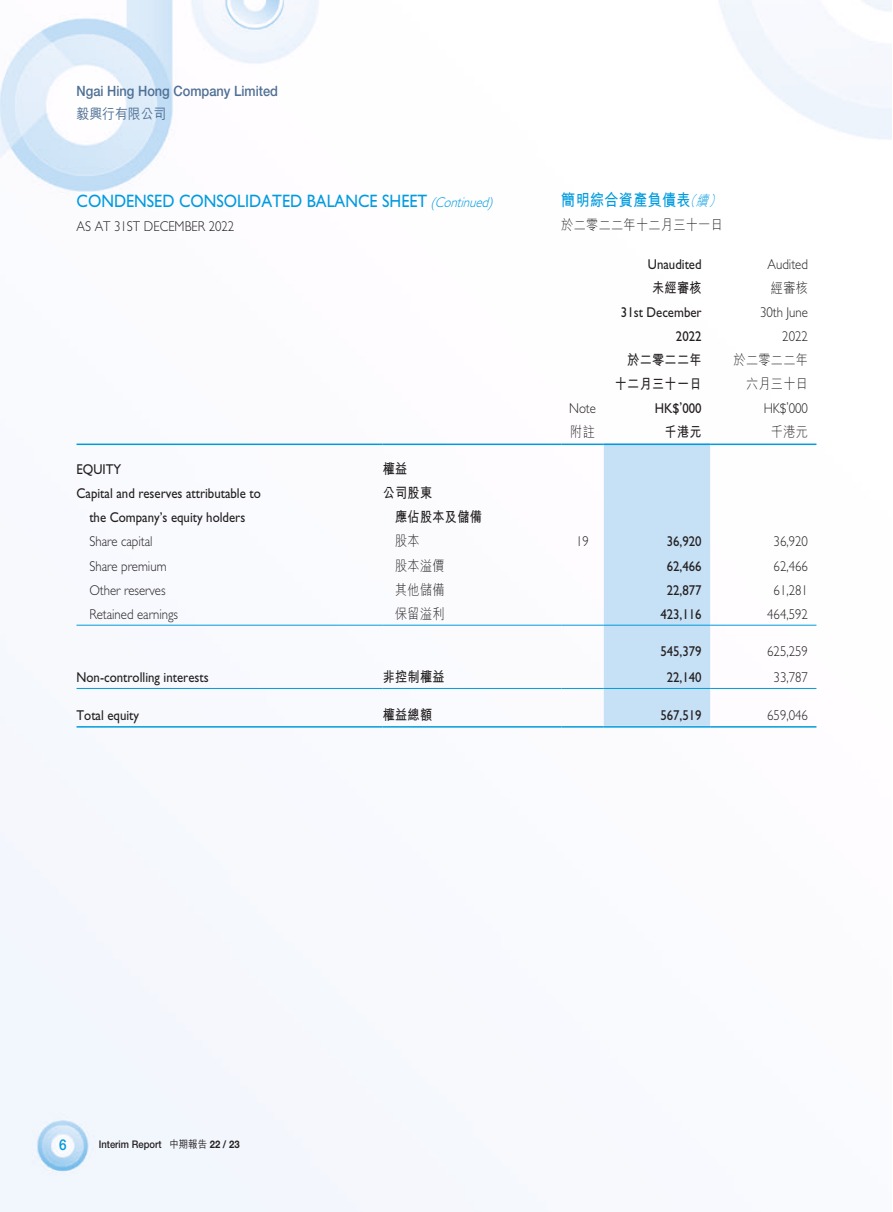
<style>
.page{position:relative;width:893px;height:1212px;background:#fff}
.page>*{position:absolute;margin:0;border:0;box-sizing:border-box;transform-origin:0 0}
._3__標題{font:18px "Gill Sans Std";color:#009bde;scale:.9 1}
._8__標題-_C{font:700 16.5px "M Hei HK";letter-spacing:.03em;color:#009bde;scale:.85 1}
.t1{font:500 15px "Helvetica Neue LT Std";color:#009bde;scale:.9 1}
._1__內文{font:14.25px "Gill Sans Std";color:#231f20;scale:.9 1}
._1__內文-2{font:300 14.25px "Gill Sans Std";color:#231f20;scale:.9 1}
._6__內文-_C{font:300 14.25px "M Hei HK";letter-spacing:.03em;color:#231f20;scale:.85 1}
._6__內文-_C-2{font:700 14.25px "M Hei HK";letter-spacing:.03em;color:#231f20;scale:.85 1}
.t2{font:500 14.25px "Helvetica Neue LT Std";color:#4f7094;scale:.9 1}
.t3{font:500 14.25px "M Hei HK";color:#4f7094;scale:.9 1}
.t4{font:500 10.5px "Helvetica Neue LT Std";color:#231f20;scale:.9 1}
.s1{font-weight:300;font-style:italic;font-size:14.25px}
.s2{font-family:"M Hei HK"}
.s3{font-weight:700}
</style>
<div class="page">
<img style="left:0;top:0;width:891px;height:1212px">
<div style="left:604px;top:445px;width:106px;height:281px;background:#c6e0f6"></div>
<hr style="left:77px;top:443px;width:306px;height:2px;background:#009bde">
<hr style="left:383px;top:443px;width:178px;height:2px;background:#009bde">
<hr style="left:561px;top:443px;width:43px;height:2px;background:#009bde">
<hr style="left:604px;top:443px;width:106px;height:2px;background:#009bde">
<hr style="left:710px;top:443px;width:106px;height:2px;background:#009bde">
<hr style="left:77px;top:625px;width:306px;height:1px;background:#009bde">
<hr style="left:383px;top:625px;width:178px;height:1px;background:#009bde">
<hr style="left:561px;top:625px;width:43px;height:1px;background:#009bde">
<hr style="left:604px;top:625px;width:106px;height:1px;background:#009bde">
<hr style="left:710px;top:625px;width:106px;height:1px;background:#009bde">
<hr style="left:77px;top:688px;width:306px;height:1px;background:#009bde">
<hr style="left:383px;top:688px;width:178px;height:1px;background:#009bde">
<hr style="left:561px;top:688px;width:43px;height:1px;background:#009bde">
<hr style="left:604px;top:688px;width:106px;height:1px;background:#009bde">
<hr style="left:710px;top:688px;width:106px;height:1px;background:#009bde">
<hr style="left:77px;top:726px;width:306px;height:2px;background:#009bde">
<hr style="left:383px;top:726px;width:178px;height:2px;background:#009bde">
<hr style="left:561px;top:726px;width:43px;height:2px;background:#009bde">
<hr style="left:604px;top:726px;width:106px;height:2px;background:#009bde">
<hr style="left:710px;top:726px;width:106px;height:2px;background:#009bde">
<p class="t2" style="left:77px;top:82px;width:225px">Ngai Hing Hong Company Limited</p>
<p class="t3" style="left:77px;top:104px;width:101px">毅興行有限公司</p>
<p class="_3__標題" style="left:77px;top:191px;width:468px">CONDENSED CONSOLIDATED BALANCE SHEET <span class="s1">(Continued)</span></p>
<p class="_1__內文-2" style="left:77px;top:219px;width:177px">AS AT 31ST DECEMBER 2022</p>
<p class="_1__內文" style="left:77px;top:461px;width:51px">EQUITY</p>
<p class="_6__內文-_C-2" style="left:383px;top:459px;width:30px">權益</p>
<p class="_1__內文" style="left:77px;top:485px;width:206px">Capital and reserves attributable to</p>
<p class="_1__內文" style="left:89px;top:509px;width:175px">the Company’s equity holders</p>
<p class="_6__內文-_C-2" style="left:383px;top:483px;width:60px">公司股東</p>
<p class="_6__內文-_C-2" style="left:395px;top:507px;width:104px">應佔股本及儲備</p>
<p class="_8__標題-_C" style="left:561px;top:188px;width:193px">簡明綜合資產負債表<span class="s1">（續）</span></p>
<p class="_6__內文-_C" style="left:561px;top:218px;width:192px">於二零二二年十二月三十一日</p>
<p class="_1__內文" style="left:648px;top:256px;width:61px">Unaudited</p>
<p class="_1__內文-2" style="left:768px;top:256px;width:46px">Audited</p>
<p class="_6__內文-_C-2" style="left:652px;top:277px;width:60px">未經審核</p>
<p class="_6__內文-_C" style="left:771px;top:280px;width:45px">經審核</p>
<p class="_1__內文" style="left:621px;top:304px;width:91px">31st December</p>
<p class="_1__內文" style="left:676px;top:328px;width:30px">2022</p>
<p class="_1__內文-2" style="left:760px;top:304px;width:55px">30th June</p>
<p class="_1__內文-2" style="left:782px;top:328px;width:30px">2022</p>
<p class="_6__內文-_C-2" style="left:627px;top:349px;width:89px">於二零二二年</p>
<p class="_6__內文-_C-2" style="left:615px;top:373px;width:104px">十二月三十一日</p>
<p class="_6__內文-_C" style="left:734px;top:352px;width:89px">於二零二二年</p>
<p class="_6__內文-_C" style="left:746px;top:376px;width:74px">六月三十日</p>
<p class="_1__內文-2" style="left:569px;top:400px;width:31px">Note</p>
<p class="_1__內文" style="left:655px;top:400px;width:53px">HK$’000</p>
<p class="_1__內文-2" style="left:764px;top:400px;width:51px">HK$’000</p>
<p class="_6__內文-_C" style="left:570px;top:424px;width:30px">附註</p>
<p class="_6__內文-_C-2" style="left:665px;top:421px;width:45px">千港元</p>
<p class="_6__內文-_C" style="left:771px;top:424px;width:45px">千港元</p>
<p class="_1__內文-2" style="left:89px;top:534px;width:72px">Share capital</p>
<p class="_6__內文-_C" style="left:395px;top:534px;width:30px">股本</p>
<p class="_1__內文-2" style="left:576px;top:534px;width:16px">19</p>
<p class="_1__內文" style="left:667px;top:533px;width:40px">36,920</p>
<p class="_1__內文-2" style="left:774px;top:534px;width:40px">36,920</p>
<p class="_1__內文-2" style="left:89px;top:558px;width:87px">Share premium</p>
<p class="_6__內文-_C" style="left:395px;top:558px;width:60px">股本溢價</p>
<p class="_1__內文" style="left:667px;top:557px;width:40px">62,466</p>
<p class="_1__內文-2" style="left:774px;top:558px;width:40px">62,466</p>
<p class="_1__內文-2" style="left:89px;top:582px;width:86px">Other reserves</p>
<p class="_6__內文-_C" style="left:395px;top:582px;width:60px">其他儲備</p>
<p class="_1__內文" style="left:667px;top:581px;width:40px">22,877</p>
<p class="_1__內文-2" style="left:774px;top:582px;width:40px">61,281</p>
<p class="_1__內文-2" style="left:89px;top:606px;width:100px">Retained earnings</p>
<p class="_6__內文-_C" style="left:395px;top:606px;width:60px">保留溢利</p>
<p class="_1__內文" style="left:660px;top:605px;width:47px">423,116</p>
<p class="_1__內文-2" style="left:767px;top:606px;width:47px">464,592</p>
<p class="_1__內文" style="left:660px;top:643px;width:47px">545,379</p>
<p class="_1__內文-2" style="left:767px;top:643px;width:47px">625,259</p>
<p class="_1__內文" style="left:77px;top:669px;width:148px">Non-controlling interests</p>
<p class="_6__內文-_C-2" style="left:383px;top:666px;width:74px">非控制權益</p>
<p class="_1__內文" style="left:667px;top:669px;width:40px">22,140</p>
<p class="_1__內文-2" style="left:774px;top:669px;width:40px">33,787</p>
<p class="_1__內文" style="left:77px;top:706px;width:71px">Total equity</p>
<p class="_6__內文-_C-2" style="left:383px;top:704px;width:60px">權益總額</p>
<p class="_1__內文" style="left:660px;top:706px;width:47px">567,519</p>
<p class="_1__內文-2" style="left:767px;top:707px;width:47px">659,046</p>
<p class="t1" style="left:59px;top:1136px;width:10px">6</p>
<p class="t4" style="left:99px;top:1138px;width:158px">Interim Report <span class="s2">中期報告</span> <span class="s3">22 / 23</span></p>
</div>
